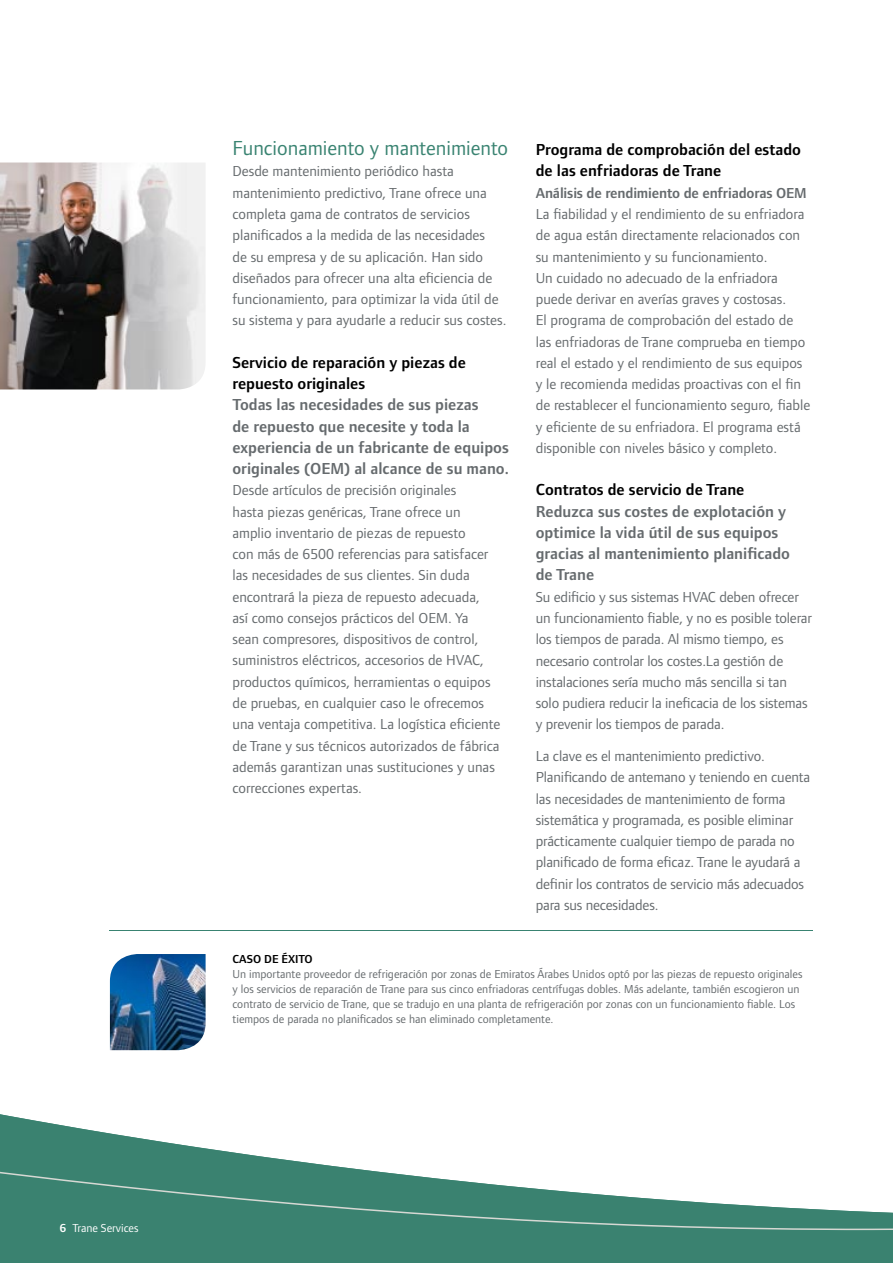
<style>
.page{position:relative;width:893px;height:1263px;background:#fff}
.page>*{position:absolute;margin:0;border:0;box-sizing:border-box;transform-origin:0 0}
.t1{font:21px "Foundry Form Sans";color:#398371}
.t2{font:600 16.5px/21.3px "Foundry Form Sans";color:#666b6e}
.t3{font:600 16.5px/21.3px "Foundry Form Sans";color:#000}
.t4{font:15px/21.3px "Foundry Form Sans";color:#666b6e}
.t5{font:600 15px "Foundry Form Sans";letter-spacing:-.01em;color:#666b6e}
.t6{font:12px/15px "Foundry Form Sans";color:#666b6e}
.t7{font:12px "Foundry Form Sans";color:#fff}
.t8{font:600 12px "Foundry Form Sans";color:#000}
.s1{font-weight:600}
</style>
<div class="page">
<img style="left:0;top:162px;width:205px;height:227px">
<img style="left:0;top:1114px;width:893px;height:149px">
<svg style="left:0;top:1139px;width:893px;height:92px;fill:#3a8270"></svg>
<img style="left:110px;top:954px;width:96px;height:96px">
<hr style="left:109px;top:930px;width:703px;height:1px;background:#398371">
<p class="t7" style="left:60px;top:1220px;width:81px"><span class="s1">6</span> Trane Services</p>
<h1 class="t1" style="left:232px;top:136px;width:277px">Funcionamiento y mantenimiento</h1>
<p class="t4" style="left:232px;top:161px;width:275px">Desde mantenimiento periódico hasta mantenimiento predictivo, Trane ofrece una completa gama de contratos de servicios planificados a la medida de las necesidades<br>de su empresa y de su aplicación. Han sido diseñados para ofrecer una alta eficiencia de funcionamiento, para optimizar la vida útil de su sistema y para ayudarle a reducir sus costes.</p>
<p class="t3" style="left:232px;top:352px;width:235px">Servicio de reparación y piezas de repuesto originales</p>
<p class="t2" style="left:232px;top:394px;width:278px">Todas las necesidades de sus piezas<br>de repuesto que necesite y toda la experiencia de un fabricante de equipos originales (OEM) al alcance de su mano.</p>
<p class="t4" style="left:232px;top:480px;width:269px">Desde artículos de precisión originales<br>hasta piezas genéricas, Trane ofrece un amplio inventario de piezas de repuesto<br>con más de 6500 referencias para satisfacer las necesidades de sus clientes. Sin duda encontrará la pieza de repuesto adecuada,<br>así como consejos prácticos del OEM. Ya<br>sean compresores, dispositivos de control, suministros eléctricos, accesorios de HVAC, productos químicos, herramientas o equipos de pruebas, en cualquier caso le ofrecemos una ventaja competitiva. La logística eficiente de Trane y sus técnicos autorizados de fábrica además garantizan unas sustituciones y unas correcciones expertas.</p>
<p class="t3" style="left:536px;top:139px;width:267px">Programa de comprobación del estado de las enfriadoras de Trane</p>
<p class="t5" style="left:536px;top:184px;width:272px">Análisis de rendimiento de enfriadoras OEM</p>
<p class="t4" style="left:536px;top:203px;width:276px">La fiabilidad y el rendimiento de su enfriadora de agua están directamente relacionados con su mantenimiento y su funcionamiento.<br>Un cuidado no adecuado de la enfriadora puede derivar en averías graves y costosas.<br>El programa de comprobación del estado de las enfriadoras de Trane comprueba en tiempo real el estado y el rendimiento de sus equipos y le recomienda medidas proactivas con el fin de restablecer el funcionamiento seguro, fiable y eficiente de su enfriadora. El programa está disponible con niveles básico y completo.</p>
<p class="t3" style="left:536px;top:479px;width:210px">Contratos de servicio de Trane</p>
<p class="t2" style="left:536px;top:501px;width:256px">Reduzca sus costes de explotación y optimice la vida útil de sus equipos gracias al mantenimiento planificado de Trane</p>
<p class="t4" style="left:536px;top:586px;width:278px">Su edificio y sus sistemas HVAC deben ofrecer un funcionamiento fiable, y no es posible tolerar los tiempos de parada. Al mismo tiempo, es necesario controlar los costes.La gestión de instalaciones sería mucho más sencilla si tan solo pudiera reducir la ineficacia de los sistemas y prevenir los tiempos de parada.</p>
<p class="t4" style="left:536px;top:745px;width:276px">La clave es el mantenimiento predictivo.<br>Planificando de antemano y teniendo en cuenta las necesidades de mantenimiento de forma sistemática y programada, es posible eliminar prácticamente cualquier tiempo de parada no planificado de forma eficaz. Trane le ayudará a definir los contratos de servicio más adecuados para sus necesidades.</p>
<p class="t8" style="left:232px;top:952px;width:82px">CASO DE ÉXITO</p>
<p class="t6" style="left:232px;top:967px;width:571px">Un importante proveedor de refrigeración por zonas de Emiratos Árabes Unidos optó por las piezas de repuesto originales y los servicios de reparación de Trane para sus cinco enfriadoras centrífugas dobles. Más adelante, también escogieron un contrato de servicio de Trane, que se tradujo en una planta de refrigeración por zonas con un funcionamiento fiable. Los tiempos de parada no planificados se han eliminado completamente.</p>
</div>
